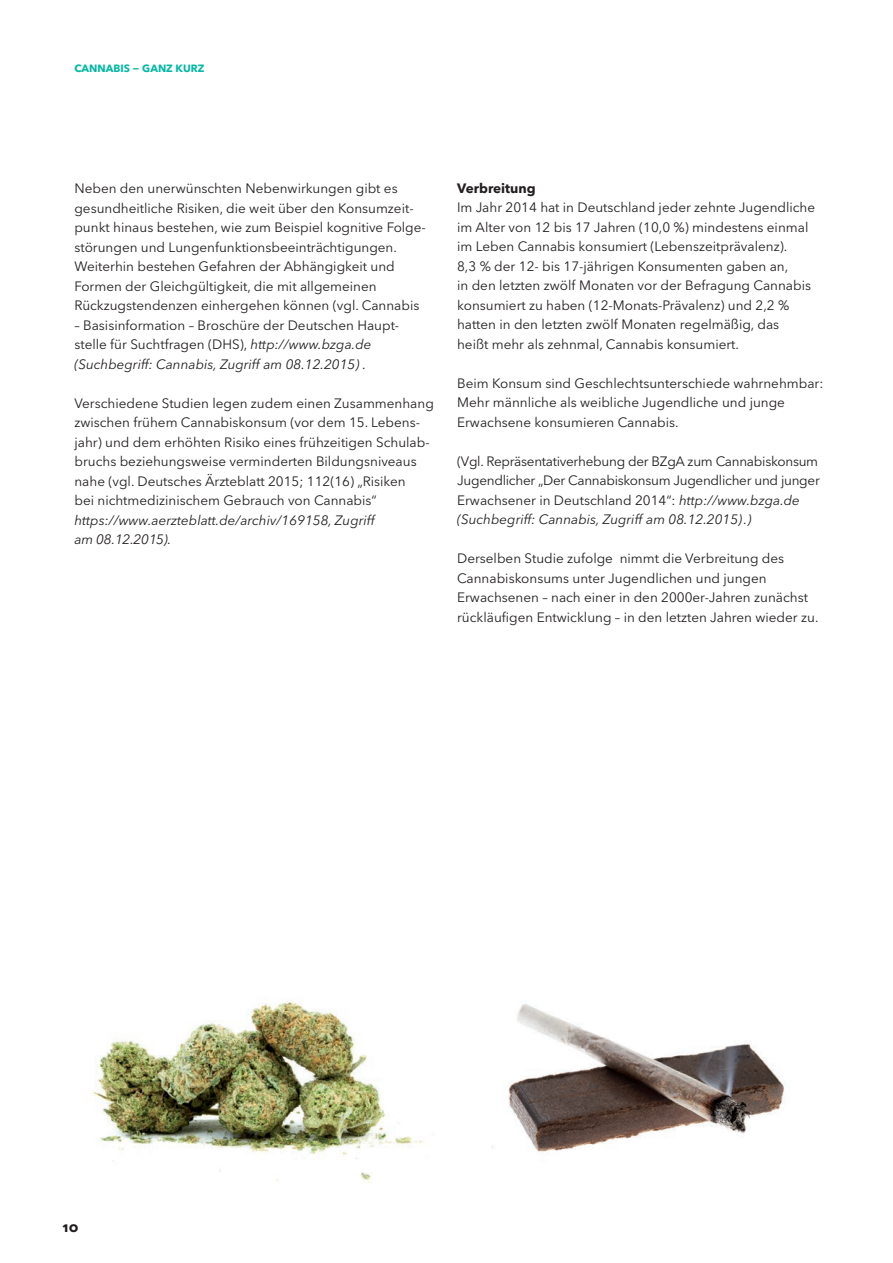
<style>
.page{position:relative;width:893px;height:1263px;background:#fff}
.page>*{position:absolute;margin:0;border:0;box-sizing:border-box;transform-origin:0 0}
.t1{font:13.5px/19.5px "Avenir Next LT Pro";color:#231f20}
.t2{font:13.5px/19.5px "Avenir Next LT Pro";letter-spacing:-.02em;color:#231f20}
.t3{font:italic 13.5px/19.5px "Avenir Next LT Pro";color:#231f20}
.t4{font:700 13.5px "Avenir Next LT Pro";color:#231f20}
.t5{font:700 10.5px "Avenir Next LT Pro";color:#03b8a4}
.s1{font-style:italic}
</style>
<div class="page">
<img style="left:492px;top:1004px;width:293px;height:148px">
<img style="left:92px;top:1002px;width:332px;height:181px">
<p class="t5" style="left:74px;top:62px;width:132px">CANNABIS − GANZ KURZ</p>
<p class="t1" style="left:74px;top:179px;width:353px">Neben den unerwünschten Nebenwirkungen gibt es gesundheitliche Risiken, die weit über den Konsumzeit&shy;punkt hinaus bestehen, wie zum Beispiel kognitive Folge&shy;störungen und Lungenfunktionsbeeinträchtigungen.<br>Weiterhin bestehen Gefahren der Abhängigkeit und Formen der Gleichgültigkeit, die mit allgemeinen Rückzugstendenzen einhergehen können (vgl. Cannabis</p>
<p class="t1" style="left:74px;top:315px;width:326px">– Basisinformation – Broschüre der Deutschen Haupt&shy;stelle für Suchtfragen (DHS), <span class="s1">http://www.bzga.de (Suchbegriff: Cannabis, Zugriff am 08.12.2015) .</span></p>
<p class="t1" style="left:74px;top:393px;width:361px">Verschiedene Studien legen zudem einen Zusammenhang zwischen frühem Cannabiskonsum (vor dem 15. Lebens&shy;jahr) und dem erhöhten Risiko eines frühzeitigen Schulab&shy;bruchs beziehungsweise verminderten Bildungsniveaus nahe (vgl. Deutsches Ärzteblatt 2015; 112(16) „Risiken<br>bei nichtmedizinischem Gebrauch von Cannabis“</p>
<p class="t3" style="left:74px;top:510px;width:302px">https://www.aerzteblatt.de/archiv/169158, Zugriff am 08.12.2015).</p>
<p class="t4" style="left:457px;top:180px;width:80px">Verbreitung</p>
<p class="t1" style="left:457px;top:198px;width:360px">Im Jahr 2014 hat in Deutschland jeder zehnte Jugendliche im Alter von 12 bis 17 Jahren (10,0 %) mindestens einmal im Leben Cannabis konsumiert (Lebenszeitprävalenz).<br>8,3 % der 12- bis 17-jährigen Konsumenten gaben an,<br>in den letzten zwölf Monaten vor der Befragung Cannabis konsumiert zu haben (12-Monats-Prävalenz) und 2,2 % hatten in den letzten zwölf Monaten regelmäßig, das<br>heißt mehr als zehnmal, Cannabis konsumiert.</p>
<p class="t1" style="left:457px;top:373px;width:368px">Beim Konsum sind Geschlechtsunterschiede wahrnehmbar:<br>Mehr männliche als weibliche Jugendliche und junge<br>Erwachsene konsumieren Cannabis.</p>
<p class="t2" style="left:457px;top:451px;width:364px">(Vgl. Repräsentativerhebung der BZgA zum Cannabiskonsum Jugendlicher „Der Cannabiskonsum Jugendlicher und junger Erwachsener in Deutschland 2014“: <span class="s1">http://www.bzga.de (Suchbegriff: Cannabis, Zugriff am 08.12.2015).)</span></p>
<p class="t1" style="left:457px;top:549px;width:363px">Derselben Studie zufolge nimmt die Verbreitung des Cannabiskonsums unter Jugendlichen und jungen Erwachsenen – nach einer in den 2000er-Jahren zunächst rückläufigen Entwicklung – in den letzten Jahren wieder zu.</p>
<p class="t4" style="left:62px;top:1219px;width:18px">10</p>
</div>
